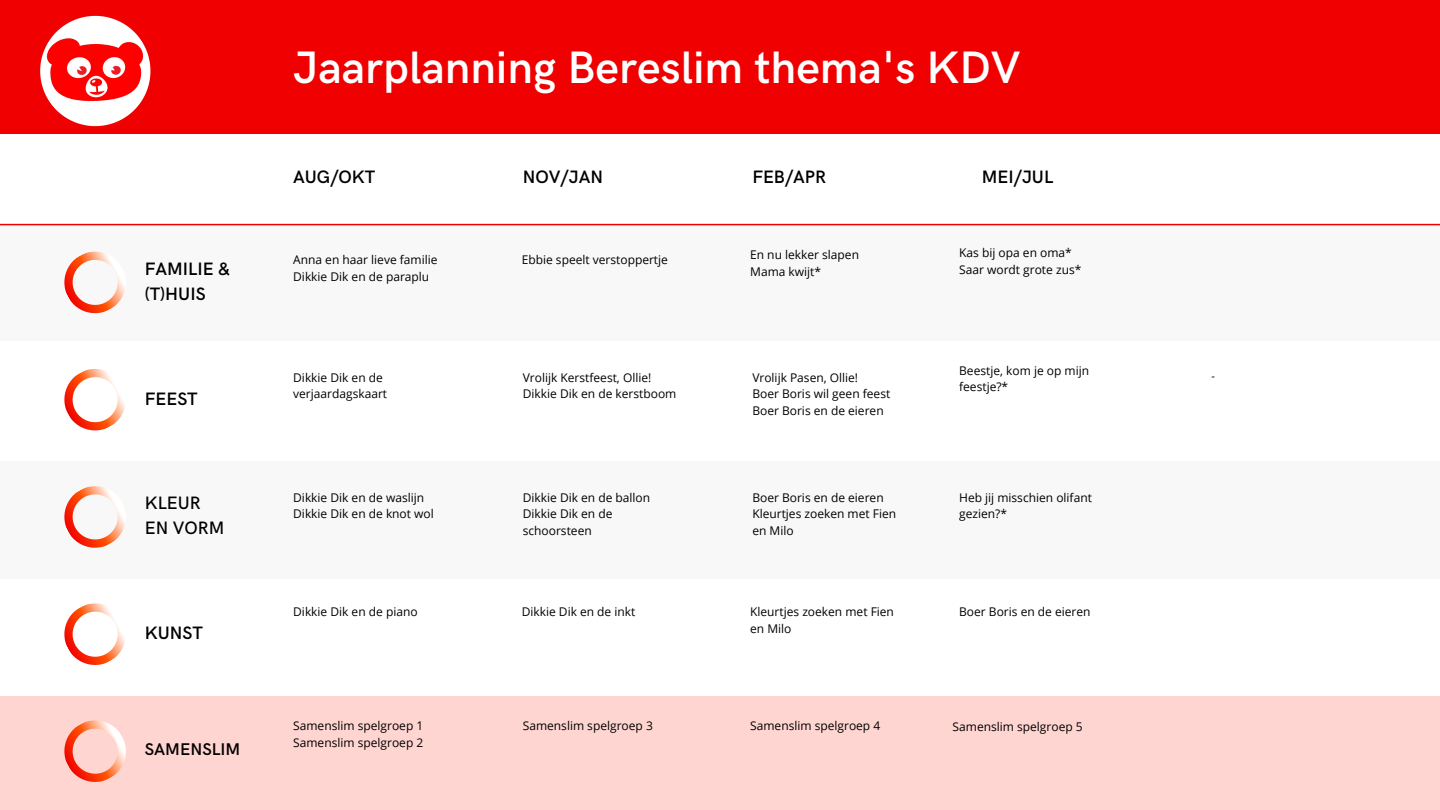
<style>
.page{position:relative;width:1440px;height:810px;background:#fff}
.page>*{position:absolute;margin:0;border:0;box-sizing:border-box;transform-origin:0 0}
.t1{font:600 45.6px "HK Grotesk";color:#fff}
.t2{font:600 18px/24.8px "HK Grotesk";color:#000}
.t3{font:500 18px/24.8px "HK Grotesk";color:#000}
.t4{font:600 17px "HK Grotesk";color:#000}
.t5{font:12px/16.5px "Open Sans";color:#000}
.t6{font:11px "Open Sans";color:#000}
</style>
<div class="page">
<div style="left:0;top:0;width:1440px;height:134px;background:#f00000"></div>
<div style="left:0;top:461px;width:1440px;height:117px;background:#f8f8f8"></div>
<div style="left:0;top:224px;width:1440px;height:117px;background:#f8f8f8"></div>
<svg style="left:64px;top:251px;width:61px;height:63px"></svg>
<svg style="left:64px;top:369px;width:61px;height:62px"></svg>
<svg style="left:64px;top:486px;width:61px;height:62px"></svg>
<svg style="left:64px;top:603px;width:61px;height:62px"></svg>
<hr style="left:0;top:224px;width:1440px;height:1px;background:#f00000">
<div style="left:0;top:696px;width:1440px;height:114px;background:#ffd5d1"></div>
<svg style="left:64px;top:720px;width:62px;height:62px"></svg>
<svg style="left:40px;top:16px;width:110px;height:110px"></svg>
<img style="left:47px;top:23px;width:97px;height:96px">
<h2 class="t2" style="left:145px;top:257px;width:87px">FAMILIE &amp; (T)HUIS</h2>
<h2 class="t2" style="left:145px;top:387px;width:54px">FEEST</h2>
<h2 class="t3" style="left:145px;top:492px;width:81px">KLEUR<br>EN VORM</h2>
<h2 class="t2" style="left:145px;top:621px;width:60px">KUNST</h2>
<h3 class="t4" style="left:145px;top:740px;width:97px">SAMENSLIM</h3>
<h1 class="t1" style="left:293px;top:42px;width:729px">Jaarplanning Bereslim thema's KDV</h1>
<h2 class="t2" style="left:293px;top:165px;width:84px">AUG/OKT</h2>
<h2 class="t2" style="left:523px;top:165px;width:82px">NOV/JAN</h2>
<h2 class="t2" style="left:752px;top:165px;width:75px">FEB/APR</h2>
<h2 class="t2" style="left:982px;top:165px;width:73px">MEI/JUL</h2>
<p class="t5" style="left:293px;top:251px;width:146px">Anna en haar lieve familie<br>Dikkie Dik en de paraplu</p>
<p class="t5" style="left:522px;top:251px;width:148px">Ebbie speelt verstoppertje</p>
<p class="t5" style="left:750px;top:246px;width:110px">En nu lekker slapen<br>Mama kwijt*</p>
<p class="t5" style="left:959px;top:244px;width:124px">Kas bij opa en oma*<br>Saar wordt grote zus*</p>
<p class="t5" style="left:293px;top:369px;width:95px">Dikkie Dik en de verjaardagskaart</p>
<p class="t5" style="left:523px;top:369px;width:155px">Vrolijk Kerstfeest, Ollie!<br>Dikkie Dik en de kerstboom</p>
<p class="t5" style="left:959px;top:362px;width:131px">Beestje, kom je op mijn feestje?*</p>
<p class="t5" style="left:752px;top:369px;width:139px">Vrolijk Pasen, Ollie!<br>Boer Boris wil geen feest<br>Boer Boris en de eieren</p>
<p class="t6" style="left:1211px;top:368px;width:5px">-</p>
<p class="t5" style="left:293px;top:489px;width:142px">Dikkie Dik en de waslijn<br>Dikkie Dik en de knot wol</p>
<p class="t5" style="left:523px;top:489px;width:129px">Dikkie Dik en de ballon<br>Dikkie Dik en de schoorsteen</p>
<p class="t5" style="left:752px;top:489px;width:145px">Boer Boris en de eieren<br>Kleurtjes zoeken met Fien en Milo</p>
<p class="t5" style="left:959px;top:489px;width:134px">Heb jij misschien olifant gezien?*</p>
<p class="t5" style="left:293px;top:603px;width:126px">Dikkie Dik en de piano</p>
<p class="t5" style="left:522px;top:603px;width:115px">Dikkie Dik en de inkt</p>
<p class="t5" style="left:750px;top:603px;width:145px">Kleurtjes zoeken met Fien en Milo</p>
<p class="t5" style="left:959px;top:603px;width:133px">Boer Boris en de eieren</p>
<p class="t5" style="left:293px;top:717px;width:132px">Samenslim spelgroep 1<br>Samenslim spelgroep 2</p>
<p class="t5" style="left:523px;top:717px;width:132px">Samenslim spelgroep 3</p>
<p class="t5" style="left:750px;top:717px;width:132px">Samenslim spelgroep 4</p>
<p class="t5" style="left:953px;top:718px;width:132px">Samenslim spelgroep 5</p>
</div>
